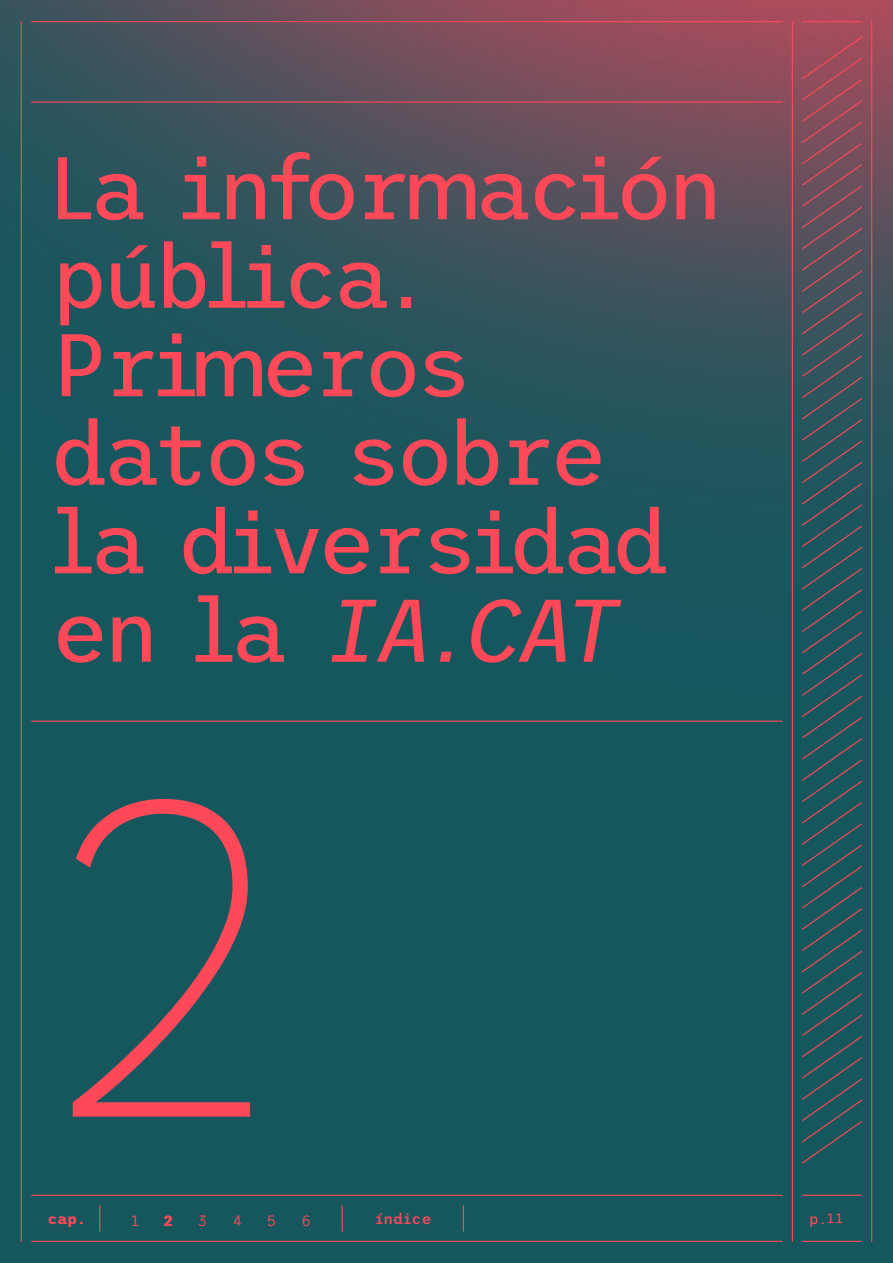
<style>
.page{position:relative;width:893px;height:1263px;background:#16575e}
.page>*{position:absolute;margin:0;border:0;box-sizing:border-box;transform-origin:0 0}
.t1{font:100 450px "Trispace";color:#ff4958}
.t2{font:88.5px/88.5px "Trispace";letter-spacing:-.07em;color:#ff4958}
.t3{font:500 15px "Trispace";letter-spacing:.025em;color:#ff4958}
.t4{font:300 15px "Trispace";color:#ff4958}
.t5{font:700 15px "Trispace";color:#ff4958}
.t6{font:15px "Trispace";color:#ff4958}
.t7{font:800 15px "Trispace";color:#ff4958}
.s1{font-style:italic}
.s2{font-size:13.5px}
</style>
<div class="page">
<img style="left:0;top:0;width:893px;height:1162px">
<svg style="left:99px;top:1205px;width:1px;height:26px"></svg>
<svg style="left:342px;top:1205px;width:1px;height:26px"></svg>
<svg style="left:463px;top:1205px;width:1px;height:26px"></svg>
<hr style="left:802px;top:1195px;width:60px;height:1px;background:#ff4958">
<hr style="left:31px;top:1195px;width:751px;height:1px;background:#ff4958">
<hr style="left:871px;top:21px;width:1px;height:1221px;background:#ff4958">
<hr style="left:792px;top:21px;width:1px;height:1221px;background:#ff4958">
<hr style="left:21px;top:21px;width:1px;height:1221px;background:#ff4958">
<hr style="left:31px;top:1241px;width:751px;height:1px;background:#ff4958">
<hr style="left:31px;top:21px;width:751px;height:1px;background:#ff4958">
<hr style="left:802px;top:21px;width:60px;height:1px;background:#ff4958">
<hr style="left:802px;top:1241px;width:60px;height:1px;background:#ff4958">
<hr style="left:31px;top:101px;width:751px;height:2px;background:#ff4958">
<svg style="left:801px;top:35px;width:62px;height:1129px"></svg>
<hr style="left:31px;top:721px;width:751px;height:1px;background:#ff4958">
<p class="t2" style="left:51px;top:137px;width:674px">La información pública.<br>Primeros datos sobre la diversidad e n la <span class="s1">IA.CAT</span></p>
<h1 class="t1" style="left:26px;top:620px;width:294px">2</h1>
<p class="t5" style="left:47px;top:1207px;width:39px">cap.</p>
<p class="t4" style="left:131px;top:1209px;width:11px">1</p>
<p class="t7" style="left:164px;top:1209px;width:11px">2</p>
<p class="t4" style="left:198px;top:1209px;width:11px">3</p>
<p class="t4" style="left:233px;top:1209px;width:11px">4</p>
<p class="t4" style="left:267px;top:1209px;width:11px">5</p>
<p class="t4" style="left:302px;top:1209px;width:11px">6</p>
<p class="t3" style="left:376px;top:1207px;width:57px">índice</p>
<p class="t6" style="left:809px;top:1207px;width:37px">p.<span class="s2">11</span></p>
</div>
